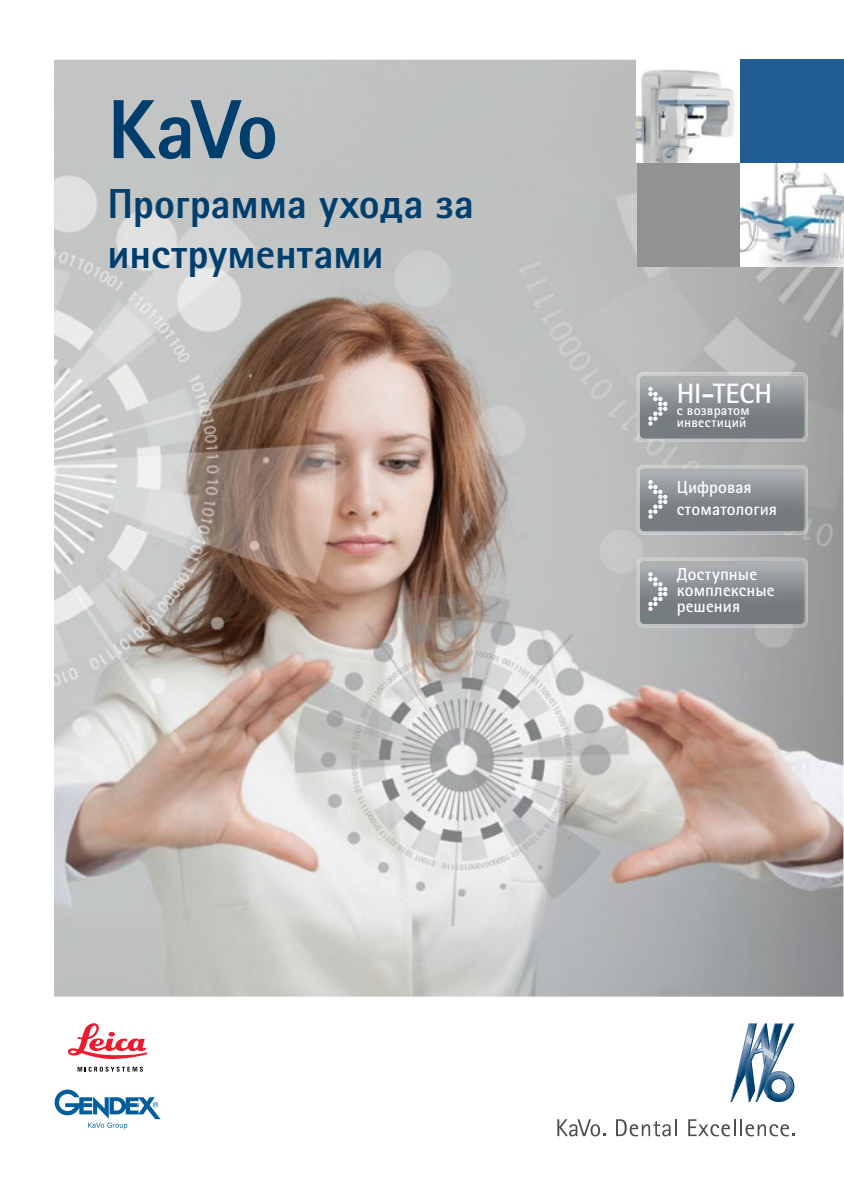
<style>
.page{position:relative;width:844px;height:1191px;background:#fff}
.page>*{position:absolute;margin:0;border:0;box-sizing:border-box;transform-origin:0 0}
.t1{font:800 84px "Rotis Sans Serif Pro Cyr";color:#003f6d}
.t2{font:800 42px/50.4px "Rotis Sans Serif Pro Cyr";letter-spacing:-.005em;color:#003f6d}
.t3{font:700 28px "Rotis Sans Serif Pro Cyr";letter-spacing:-.005em;color:#fff}
.t4{font:700 17.5px/15.8px "Rotis Sans Serif Pro Cyr";letter-spacing:.005em;color:#fff}
.t5{font:700 14px/12.2px "Rotis Sans Serif Pro Cyr";letter-spacing:.02em;color:#fff}
</style>
<div class="page">
<svg style="left:557px;top:1119px;width:48px;height:17px"></svg>
<svg style="left:616px;top:1119px;width:60px;height:17px"></svg>
<svg style="left:688px;top:1119px;width:106px;height:17px"></svg>
<svg style="left:730px;top:1023px;width:64px;height:79px"></svg>
<svg style="left:68px;top:1023px;width:79px;height:36px"></svg>
<svg style="left:78px;top:1066px;width:65px;height:5px"></svg>
<svg style="left:55px;top:1089px;width:105px;height:40px"></svg>
<img style="left:54px;top:60px;width:789px;height:936px">
<div style="left:636px;top:163px;width:104px;height:103px;background:#909294"></div>
<img style="left:636px;top:60px;width:104px;height:103px">
<img style="left:740px;top:163px;width:103px;height:103px">
<div style="left:740px;top:60px;width:103px;height:103px;background:#215d92"></div>
<img style="left:636px;top:372px;width:171px;height:70px">
<img style="left:639px;top:375px;width:165px;height:64px">
<svg style="left:648px;top:387px;width:19px;height:39px"></svg>
<img style="left:636px;top:465px;width:171px;height:69px">
<img style="left:639px;top:468px;width:165px;height:63px">
<svg style="left:648px;top:480px;width:19px;height:39px"></svg>
<img style="left:636px;top:558px;width:171px;height:69px">
<img style="left:639px;top:561px;width:165px;height:63px">
<svg style="left:648px;top:572px;width:19px;height:39px"></svg>
<h1 class="t1" style="left:108px;top:76px;width:172px">KaVo</h1>
<h2 class="t2" style="left:108px;top:178px;width:368px">Программа ухода за инструментами</h2>
<h3 class="t3" style="left:676px;top:376px;width:97px">HI-TECH</h3>
<p class="t5" style="left:676px;top:404px;width:74px">с возвратом инвестиций</p>
<p class="t4" style="left:676px;top:477px;width:102px;line-height:21px">Цифровая стоматология</p>
<p class="t4" style="left:676px;top:566px;width:99px">Доступные комплексные решения</p>
</div>
